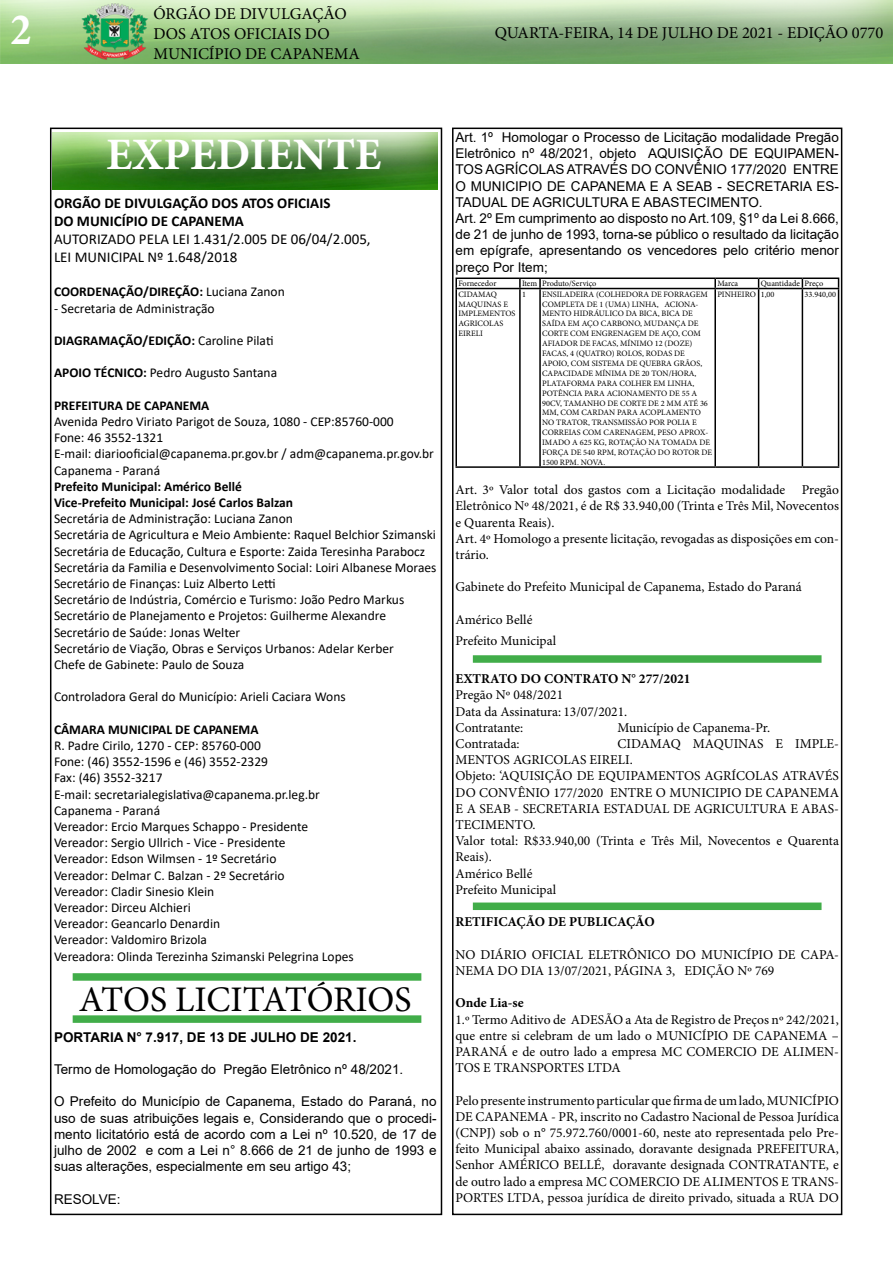
<style>
.page{position:relative;width:893px;height:1263px;background:#fff}
.page>*{position:absolute;margin:0;border:0;box-sizing:border-box;transform-origin:0 0}
.t1{font:700 45px "Minion Pro";color:#fff}
.t2{font:700 condensed 45px "Minion Pro";color:#fff}
.t3{font:36px "Minion Pro";letter-spacing:-.01em;color:#000}
.t4{font:16.5px/19.8px "Minion Pro";color:#000}
.t5{font:15px/18px "Calibri";color:#000}
.t6{font:700 15px/18px "Calibri";color:#000}
.t7{font:13.5px/16.2px "Minion Pro";color:#000}
.t8{font:13.5px/16.2px "Calibri";color:#000}
.t9{font:13.5px/16.2px "Arial";color:#000;text-align:justify}
.t10{font:700 13.5px/16.2px "Calibri";color:#000}
.t11{font:700 13.5px "Minion Pro";color:#000}
.t12{font:700 13.5px "Arial";color:#000}
.t13{font:8.25px/9.9px "Minion Pro";color:#000}
.s1{font-weight:400}
.s2{font-weight:700}
</style>
<div class="page">
<div style="left:50px;top:128px;width:392px;height:1087px;border:2px solid #000"></div>
<img style="left:0;top:0;width:893px;height:64px">
<div style="left:452px;top:128px;width:390px;height:1087px;border:2px solid #000"></div>
<img style="left:53px;top:132px;width:384px;height:58px">
<hr style="left:455px;top:277px;width:65px;height:2px;background:#000">
<svg style="left:455px;top:279px;width:2px;height:9px"></svg>
<hr style="left:520px;top:277px;width:20px;height:2px;background:#000">
<hr style="left:540px;top:277px;width:175px;height:2px;background:#000">
<hr style="left:715px;top:277px;width:44px;height:2px;background:#000">
<svg style="left:714px;top:279px;width:2px;height:9px"></svg>
<hr style="left:759px;top:277px;width:43px;height:2px;background:#000">
<hr style="left:802px;top:277px;width:37px;height:2px;background:#000">
<hr style="left:455px;top:288px;width:65px;height:1px;background:#000">
<hr style="left:455px;top:289px;width:2px;height:177px;background:#000">
<svg style="left:519px;top:279px;width:22px;height:10px"></svg>
<hr style="left:519px;top:289px;width:2px;height:177px;background:#000">
<hr style="left:540px;top:288px;width:175px;height:1px;background:#000">
<hr style="left:539px;top:289px;width:2px;height:177px;background:#000">
<hr style="left:715px;top:288px;width:44px;height:1px;background:#000">
<hr style="left:714px;top:289px;width:2px;height:177px;background:#000">
<hr style="left:759px;top:288px;width:43px;height:1px;background:#000">
<hr style="left:758px;top:289px;width:1px;height:177px;background:#000">
<hr style="left:802px;top:288px;width:37px;height:1px;background:#000">
<hr style="left:802px;top:289px;width:1px;height:177px;background:#000">
<hr style="left:838px;top:289px;width:1px;height:177px;background:#000">
<hr style="left:455px;top:466px;width:65px;height:2px;background:#000">
<hr style="left:520px;top:466px;width:20px;height:2px;background:#000">
<hr style="left:540px;top:466px;width:175px;height:2px;background:#000">
<hr style="left:715px;top:466px;width:44px;height:2px;background:#000">
<hr style="left:759px;top:466px;width:43px;height:2px;background:#000">
<hr style="left:802px;top:466px;width:37px;height:2px;background:#000">
<div style="left:73px;top:973px;width:348px;height:8px;background:#41ad49"></div>
<div style="left:73px;top:1015px;width:348px;height:8px;background:#41ad49"></div>
<div style="left:473px;top:902px;width:348px;height:8px;background:#41ad49"></div>
<div style="left:473px;top:655px;width:348px;height:8px;background:#41ad49"></div>
<h1 class="t2" style="left:11px;top:-1px;width:22px">2</h1>
<p class="t4" style="left:153px;top:4px;width:208px">ÓRGÃO DE DIVULGAÇÃO<br>DOS ATOS OFICIAIS DO<br>MUNICÍPIO DE CAPANEMA</p>
<p class="t4" style="left:495px;top:23px;width:390px">QUARTA-FEIRA, 14 DE JULHO DE 2021 - EDIÇÃO 0770</p>
<h1 class="t1" style="left:106px;top:123px;width:277px">EXPEDIENTE</h1>
<p class="t6" style="left:54px;top:194px;width:278px">ORGÃO DE DIVULGAÇÃO DOS ATOS OFICIAIS<br>DO MUNICÍPIO DE CAPANEMA</p>
<p class="t5" style="left:54px;top:230px;width:318px">AUTORIZADO PELA LEI 1.431/2.005 DE 06/04/2.005,<br>LEI MUNICIPAL Nº 1.648/2018</p>
<p class="t10" style="left:54px;top:284px;width:232px">COORDENAÇÃO/DIREÇÃO: <span class="s1">Luciana Zanon</span></p>
<p class="t8" style="left:54px;top:300px;width:162px">- Secretaria de Administração</p>
<p class="t10" style="left:54px;top:332px;width:221px">DIAGRAMAÇÃO/EDIÇÃO: <span class="s1">Caroline Pilati</span></p>
<p class="t8" style="left:54px;top:364px;width:225px"><span class="s2">APOIO TÉCNICO:</span> Pedro Augusto Santana</p>
<p class="t10" style="left:54px;top:397px;width:157px">PREFEITURA DE CAPANEMA</p>
<p class="t8" style="left:54px;top:413px;width:381px">Avenida Pedro Viriato Parigot de Souza, 1080 - CEP:85760-000<br>Fone: 46 3552-1321<br>E-mail: diariooficial@capanema.pr.gov.br / adm@capanema.pr.gov.br Capanema - Paraná</p>
<p class="t10" style="left:54px;top:478px;width:241px">Prefeito Municipal: Américo Bellé<br>Vice-Prefeito Municipal: José Carlos Balzan</p>
<p class="t8" style="left:54px;top:510px;width:384px">Secretária de Administração: Luciana Zanon<br>Secretária de Agricultura e Meio Ambiente: Raquel Belchior Szimanski Secretária de Educação, Cultura e Esporte: Zaida Teresinha Parabocz Secretária da Familia e Desenvolvimento Social: Loiri Albanese Moraes Secretário de Finanças: Luiz Alberto Letti<br>Secretário de Indústria, Comércio e Turismo: João Pedro Markus Secretário de Planejamento e Projetos: Guilherme Alexandre Secretário de Saúde: Jonas Welter<br>Secretário de Viação, Obras e Serviços Urbanos: Adelar Kerber<br>Chefe de Gabinete: Paulo de Souza</p>
<p class="t8" style="left:54px;top:688px;width:293px">Controladora Geral do Município: Arieli Caciara Wons</p>
<p class="t10" style="left:54px;top:721px;width:206px">CÂMARA MUNICIPAL DE CAPANEMA</p>
<p class="t8" style="left:54px;top:737px;width:301px">R. Padre Cirilo, 1270 - CEP: 85760-000<br>Fone: (46) 3552-1596 e (46) 3552-2329<br>Fax: (46) 3552-3217<br>E-mail: secretarialegislativa@capanema.pr.leg.br Capanema - Paraná<br>Vereador: Ercio Marques Schappo - Presidente Vereador: Sergio Ullrich - Vice - Presidente<br>Vereador: Edson Wilmsen - 1º Secretário<br>Vereador: Delmar C. Balzan - 2º Secretário<br>Vereador: Cladir Sinesio Klein<br>Vereador: Dirceu Alchieri<br>Vereador: Geancarlo Denardin<br>Vereador: Valdomiro Brizola<br>Vereadora: Olinda Terezinha Szimanski Pelegrina Lopes</p>
<h2 class="t3" style="left:79px;top:975px;width:334px">ATOS LICITATÓRIOS</h2>
<p class="t12" style="left:54px;top:1027px;width:304px">PORTARIA N° 7.917, DE 13 DE JULHO DE 2021.</p>
<p class="t9" style="left:54px;top:1061px;width:351px">Termo de Homologação do Pregão Eletrônico nº 48/2021.</p>
<p class="t9" style="left:54px;top:1093px;width:384px">O Prefeito do Município de Capanema, Estado do Paraná, no uso de suas atribuições legais e, Considerando que o procedi&shy;mento licitatório está de acordo com a Lei nº 10.520, de 17 de julho de 2002 e com a Lei n° 8.666 de 21 de junho de 1993 e suas alterações, especialmente em seu artigo 43;</p>
<p class="t9" style="left:54px;top:1191px;width:68px">RESOLVE:</p>
<p class="t9" style="left:455px;top:129px;width:385px;text-align:left">Art. 1º Homologar o Processo de Licitação modalidade Pregão Eletrônico nº 48/2021, objeto AQUISIÇÃO DE EQUIPAMEN-TOS AGRÍCOLAS ATRAVÉS DO CONVÊNIO 177/2020 ENTRE O MUNICIPIO DE CAPANEMA E A SEAB - SECRETARIA ES-TADUAL DE AGRICULTURA E ABASTECIMENTO.<br>Art. 2º Em cumprimento ao disposto no Art.109, §1º da Lei 8.666, de 21 de junho de 1993, torna-se público o resultado da licitação em epígrafe, apresentando os vencedores pelo critério menor preço Por Item;</p>
<p class="t13" style="left:458px;top:279px;width:40px">Fornecedor</p>
<p class="t13" style="left:522px;top:279px;width:76px">Item Produto/Serviço</p>
<p class="t13" style="left:717px;top:279px;width:22px">Marca</p>
<p class="t13" style="left:761px;top:279px;width:64px">Quantidade Preço</p>
<p class="t13" style="left:458px;top:289px;width:59px">CIDAMAQ<br>MAQUINAS E<br>IMPLEMENTOS<br>AGRICOLAS<br>EIRELI</p>
<p class="t13" style="left:522px;top:289px;width:5px">1</p>
<p class="t13" style="left:542px;top:289px;width:171px">ENSILADEIRA (COLHEDORA DE FORRAGEM<br>COMPLETA DE 1 (UMA) LINHA, ACIONA-<br>MENTO HIDRÁULICO DA BICA, BICA DE<br>SAÍDA EM AÇO CARBONO, MUDANÇA DE<br>CORTE COM ENGRENAGEM DE AÇO, COM<br>AFIADOR DE FACAS, MÍNIMO 12 (DOZE)<br>FACAS, 4 (QUATRO) ROLOS, RODAS DE<br>APOIO, COM SISTEMA DE QUEBRA GRÃOS,<br>CAPACIDADE MÍNIMA DE 20 TON/HORA,<br>PLATAFORMA PARA COLHER EM LINHA,<br>POTÊNCIA PARA ACIONAMENTO DE 55 A<br>90CV, TAMANHO DE CORTE DE 2 MM ATÉ 36<br>MM, COM CARDAN PARA ACOPLAMENTO<br>NO TRATOR, TRANSMISSÃO POR POLIA E<br>CORREIAS COM CARENAGEM, PESO APROX-<br>IMADO A 625 KG, ROTAÇÃO NA TOMADA DE<br>FORÇA DE 540 RPM, ROTAÇÃO DO ROTOR DE<br>1500 RPM. NOVA.</p>
<p class="t13" style="left:717px;top:289px;width:59px">PINHEIRO 1,00</p>
<p class="t13" style="left:804px;top:289px;width:33px">33.940,00</p>
<p class="t7" style="left:455px;top:482px;width:385px">Art. 3º Valor total dos gastos com a Licitação modalidade Pregão Eletrônico Nº 48/2021, é de R$ 33.940,00 (Trinta e Três Mil, Novecentos e Quarenta Reais).<br>Art. 4º Homologo a presente licitação, revogadas as disposições em con&shy;trário.</p>
<p class="t7" style="left:455px;top:579px;width:348px">Gabinete do Prefeito Municipal de Capanema, Estado do Paraná</p>
<p class="t7" style="left:455px;top:609px;width:102px;line-height:21.6px">Américo Bellé<br>Prefeito Municipal</p>
<p class="t11" style="left:455px;top:669px;width:237px">EXTRATO DO CONTRATO N° 277/2021</p>
<p class="t7" style="left:455px;top:687px;width:173px">Pregão Nº 048/2021<br>Data da Assinatura: 13/07/2021.<br>Contratante:</p>
<p class="t7" style="left:617px;top:719px;width:154px">Município de Capanema-Pr.</p>
<p class="t7" style="left:455px;top:736px;width:66px">Contratada:</p>
<p class="t7" style="left:455px;top:736px;width:385px;text-indent:162px">CIDAMAQ MAQUINAS E IMPLE-MENTOS AGRICOLAS EIRELI.<br>Objeto: ‘AQUISIÇÃO DE EQUIPAMENTOS AGRÍCOLAS ATRAVÉS DO CONVÊNIO 177/2020 ENTRE O MUNICIPIO DE CAPANEMA E A SEAB - SECRETARIA ESTADUAL DE AGRICULTURA E ABAS-TECIMENTO.<br>Valor total: R$33.940,00 (Trinta e Três Mil, Novecentos e Quarenta Reais).<br>Américo Bellé<br>Prefeito Municipal</p>
<p class="t11" style="left:455px;top:912px;width:201px">RETIFICAÇÃO DE PUBLICAÇÃO</p>
<p class="t7" style="left:455px;top:946px;width:385px">NO DIÁRIO OFICIAL ELETRÔNICO DO MUNICÍPIO DE CAPA-<br>NEMA DO DIA 13/07/2021, PÁGINA 3, EDIÇÃO Nº 769</p>
<p class="t11" style="left:455px;top:993px;width:70px">Onde Lia-se</p>
<p class="t7" style="left:455px;top:1011px;width:385px;text-align:justify">1.º Termo Aditivo de ADESÃO a Ata de Registro de Preços nº 242/2021, que entre si celebram de um lado o MUNICÍPIO DE CAPANEMA – PARANÁ e de outro lado a empresa MC COMERCIO DE ALIMEN-TOS E TRANSPORTES LTDA</p>
<p class="t7" style="left:455px;top:1092px;width:385px;text-align:justify">Pelo presente instrumento particular que firma de um lado, MUNICÍPIO DE CAPANEMA - PR, inscrito no Cadastro Nacional de Pessoa Jurídica (CNPJ) sob o n° 75.972.760/0001-60, neste ato representada pelo Pre&shy;feito Municipal abaixo assinado, doravante designada PREFEITURA, Senhor AMÉRICO BELLÉ, doravante designada CONTRATANTE, e de outro lado a empresa MC COMERCIO DE ALIMENTOS E TRANS-PORTES LTDA, pessoa jurídica de direito privado, situada a RUA DO</p>
</div>
